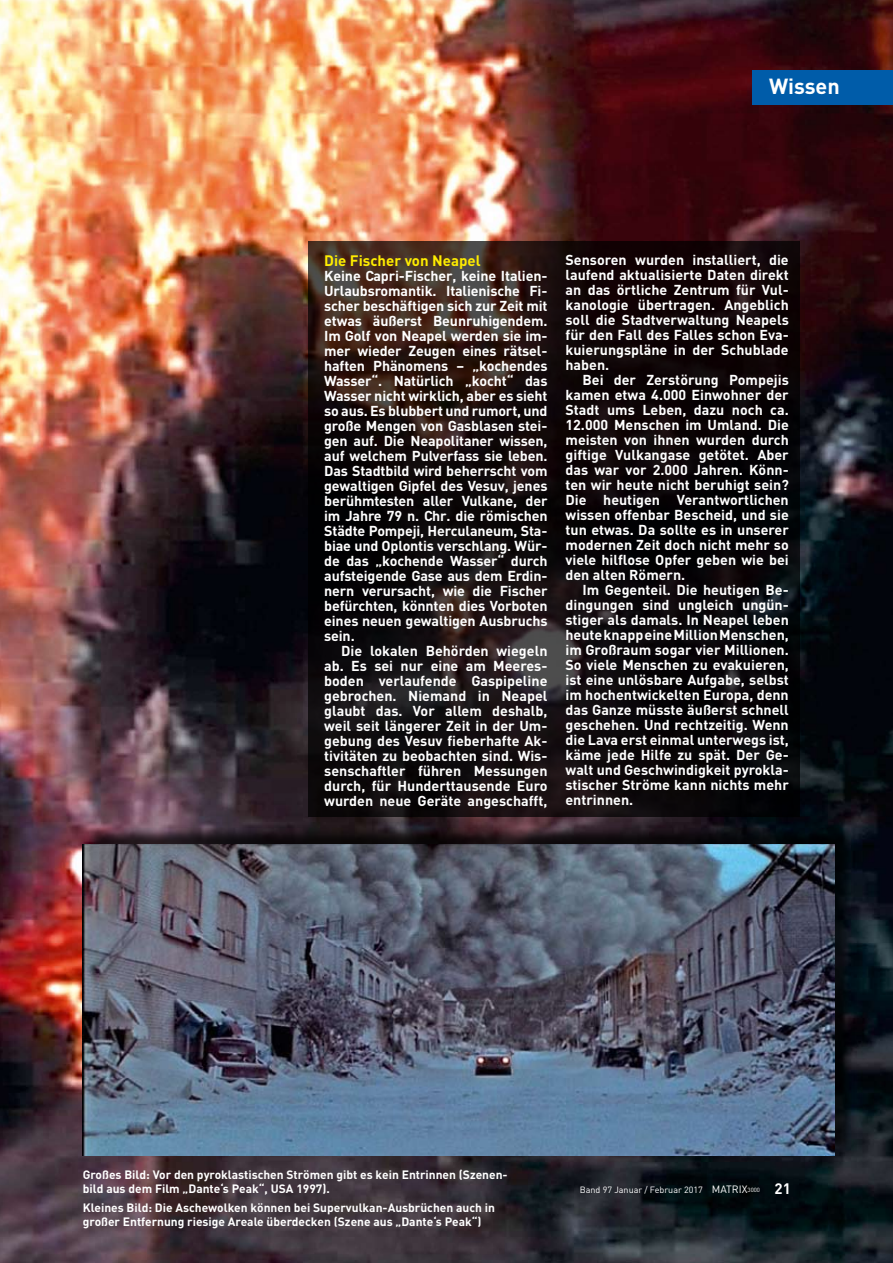
<style>
.page{position:relative;width:893px;height:1263px;background:#fff}
.page>*{position:absolute;margin:0;border:0;box-sizing:border-box;transform-origin:0 0}
.t1{font:700 21.6px "DIN";color:#fff}
.t2{font:700 15px "DIN";color:#ffed00}
.t3{font:700 15px "DIN";color:#fff}
.t4{font:700 14.25px/15px "DIN";color:#fff;text-align:justify}
.t5{font:700 12px/14.2px "DIN";color:#fff}
.t6{font:9px "DIN";color:#fff}
.s1{font-size:10.5px}
</style>
<div class="page">
<img style="left:0;top:0;width:893px;height:1263px">
<svg style="left:308px;top:241px;width:491px;height:575px;background:#140d0d"></svg>
<div style="left:84px;top:825px;width:771px;height:329px;background:#000;opacity:.75"></div>
<img style="left:83px;top:845px;width:752px;height:310px">
<div style="left:753px;top:70px;width:140px;height:34px;background:#005ca9"></div>
<h1 class="t1" style="left:769px;top:73px;width:72px">Wissen</h1>
<p class="t2" style="left:324px;top:251px;width:158px">Die Fischer von Neapel</p>
<p class="t4" style="left:324px;top:268px;width:225px">Keine Capri-Fischer, keine Italien-Urlaubsromantik. Italienische Fi&shy;scher beschäftigen sich zur Zeit mit etwas äußerst Beunruhigendem.<br>Im Golf von Neapel werden sie im&shy;mer wieder Zeugen eines rätsel&shy;haften Phänomens – „kochendes Wasser“. Natürlich „kocht“ das Wasser nicht wirklich, aber es sieht so aus. Es blubbert und rumort, und große Mengen von Gasblasen stei&shy;gen auf. Die Neapolitaner wissen, auf welchem Pulverfass sie leben.<br>Das Stadtbild wird beherrscht vom gewaltigen Gipfel des Vesuv, jenes berühmtesten aller Vulkane, der im Jahre 79 n. Chr. die römischen Städte Pompeji, Herculaneum, Sta&shy;biae und Oplontis verschlang. Wür&shy;de das „kochende Wasser“ durch aufsteigende Gase aus dem Erdin&shy;nern verursacht, wie die Fischer befürchten, könnten dies Vorboten eines neuen gewaltigen Ausbruchs sein.</p>
<p class="t4" style="left:324px;top:643px;width:225px;text-indent:17px">Die lokalen Behörden wiegeln ab. Es sei nur eine am Meeres&shy;boden verlaufende Gaspipeline gebrochen. Niemand in Neapel glaubt das. Vor allem deshalb, weil seit längerer Zeit in der Um&shy;gebung des Vesuv fieberhafte Ak&shy;tivitäten zu beobachten sind. Wis&shy;senschaftler führen Messungen durch, für Hunderttausende Euro wurden neue Geräte angeschafft,</p>
<p class="t4" style="left:565px;top:252px;width:225px">Sensoren wurden installiert, die laufend aktualisierte Daten direkt an das örtliche Zentrum für Vul&shy;kanologie übertragen. Angeblich soll die Stadtverwaltung Neapels für den Fall des Falles schon Eva&shy;kuierungspläne in der Schublade haben.</p>
<p class="t4" style="left:565px;top:372px;width:225px;text-indent:17px">Bei der Zerstörung Pompejis kamen etwa 4.000 Einwohner der Stadt ums Leben, dazu noch ca.<br>12.000 Menschen im Umland. Die meisten von ihnen wurden durch giftige Vulkangase getötet. Aber das war vor 2.000 Jahren. Könn&shy;ten wir heute nicht beruhigt sein?<br>Die heutigen Verantwortlichen wissen offenbar Bescheid, und sie tun etwas. Da sollte es in unserer modernen Zeit doch nicht mehr so viele hilflose Opfer geben wie bei den alten Römern.</p>
<p class="t4" style="left:565px;top:582px;width:225px;text-indent:17px">Im Gegenteil. Die heutigen Be&shy;dingungen sind ungleich ungün&shy;stiger als damals. In Neapel leben heute knapp eine Million Menschen, im Großraum sogar vier Millionen.<br>So viele Menschen zu evakuieren, ist eine unlösbare Aufgabe, selbst im hochentwickelten Europa, denn das Ganze müsste äußerst schnell geschehen. Und rechtzeitig. Wenn die Lava erst einmal unterwegs ist, käme jede Hilfe zu spät. Der Ge&shy;walt und Geschwindigkeit pyrokla&shy;stischer Ströme kann nichts mehr entrinnen.</p>
<p class="t5" style="left:83px;top:1167px;width:426px">Großes Bild: Vor den pyroklastischen Strömen gibt es kein Entrinnen (Szenen&shy;bild aus dem Film „Dante‘s Peak“, USA 1997).</p>
<p class="t5" style="left:83px;top:1200px;width:413px">Kleines Bild: Die Aschewolken können bei Supervulkan-Ausbrüchen auch in großer Entfernung riesige Areale überdecken (Szene aus „Dante‘s Peak“)</p>
<p class="t6" style="left:580px;top:1184px;width:182px">Band 97 Januar / Februar 2017 <span class="s1">MATRIX</span><sup>3000</sup></p>
<p class="t3" style="left:775px;top:1179px;width:18px">21</p>
</div>
